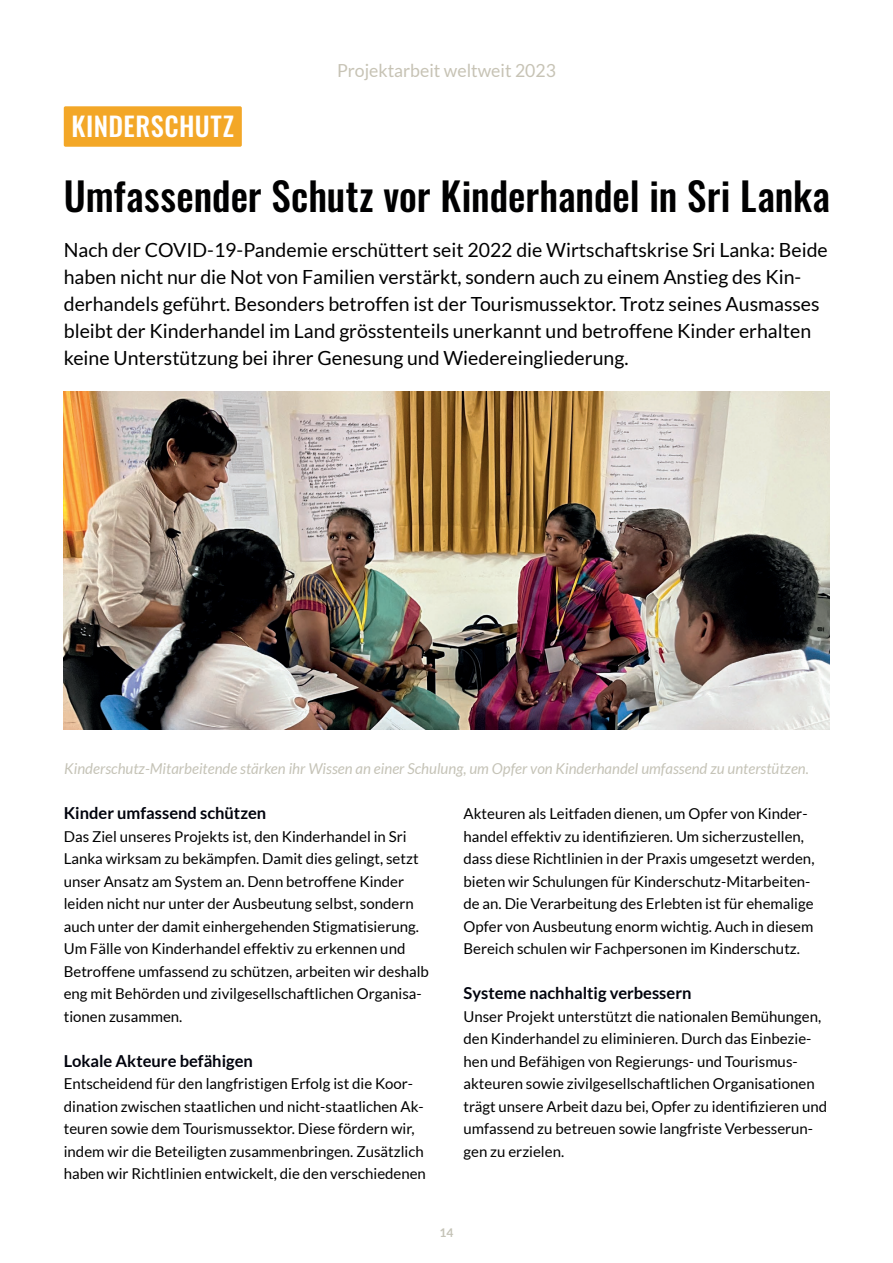
<style>
.page{position:relative;width:893px;height:1263px;background:#fff}
.page>*{position:absolute;margin:0;border:0;box-sizing:border-box;transform-origin:0 0}
.t1{font:39px "Oswald";color:#000001}
.t2{font:26.4px "Oswald";letter-spacing:.02em;color:#fff}
.t3{font:19.5px/27px "Lato";color:#000001}
.t4{font:18px "Lato";color:#c7c3b5}
.t5{font:700 16.5px "Lato";color:#00030d}
.t6{font:15px/22.5px "Lato";color:#000001}
.t7{font:italic 15px "Lato";color:#c5c3b7}
.t8{font:700 12px "Lato";color:#c5c3b7}
</style>
<div class="page">
<div style="left:64px;top:106px;width:178px;height:41px;background:#f3a727;border-radius:2px"></div>
<img style="left:64px;top:392px;width:765px;height:337px">
<h2 class="t2" style="left:71px;top:103px;width:164px">KINDERSCHUTZ</h2>
<p class="t4" style="left:337px;top:60px;width:220px">Projektarbeit weltweit 2023</p>
<h1 class="t1" style="left:64px;top:161px;width:768px">Umfassender Schutz vor Kinderhandel in Sri Lanka</h1>
<p class="t3" style="left:64px;top:236px;width:765px">Nach der COVID-19-Pandemie erschüttert seit 2022 die Wirtschaftskrise Sri Lanka: Beide haben nicht nur die Not von Familien verstärkt, sondern auch zu einem Anstieg des Kin&shy;derhandels geführt. Besonders betroffen ist der Tourismussektor. Trotz seines Ausmasses bleibt der Kinderhandel im Land grösstenteils unerkannt und betroffene Kinder erhalten keine Unterstützung bei ihrer Genesung und Wiedereingliederung.</p>
<p class="t7" style="left:64px;top:760px;width:746px">Kinderschutz-Mitarbeitende stärken ihr Wissen an einer Schulung, um Opfer von Kinderhandel umfassend zu unterstützen.</p>
<p class="t5" style="left:64px;top:804px;width:204px">Kinder umfassend schützen</p>
<p class="t6" style="left:64px;top:825px;width:367px">Das Ziel unseres Projekts ist, den Kinderhandel in Sri Lanka wirksam zu bekämpfen. Damit dies gelingt, setzt unser Ansatz am System an. Denn betroffene Kinder leiden nicht nur unter der Ausbeutung selbst, sondern auch unter der damit einhergehenden Stigmatisierung.<br>Um Fälle von Kinderhandel effektiv zu erkennen und Betroffene umfassend zu schützen, arbeiten wir deshalb eng mit Behörden und zivilgesellschaftlichen Organisa&shy;tionen zusammen.</p>
<p class="t5" style="left:64px;top:1051px;width:191px">Lokale Akteure befähigen</p>
<p class="t6" style="left:64px;top:1072px;width:364px">Entscheidend für den langfristigen Erfolg ist die Koor&shy;dination zwischen staatlichen und nicht-staatlichen Ak&shy;teuren sowie dem Tourismussektor. Diese fördern wir, indem wir die Beteiligten zusammenbringen. Zusätzlich haben wir Richtlinien entwickelt, die den verschiedenen</p>
<p class="t6" style="left:463px;top:802px;width:352px">Akteuren als Leitfaden dienen, um Opfer von Kinder&shy;handel effektiv zu identifizieren. Um sicherzustellen, dass diese Richtlinien in der Praxis umgesetzt werden, bieten wir Schulungen für Kinderschutz-Mitarbeiten&shy;de an. Die Verarbeitung des Erlebten ist für ehemalige Opfer von Ausbeutung enorm wichtig. Auch in diesem Bereich schulen wir Fachpersonen im Kinderschutz.</p>
<p class="t5" style="left:463px;top:984px;width:229px">Systeme nachhaltig verbessern</p>
<p class="t6" style="left:463px;top:1005px;width:365px">Unser Projekt unterstützt die nationalen Bemühungen, den Kinderhandel zu eliminieren. Durch das Einbezie&shy;hen und Befähigen von Regierungs- und Tourismus&shy;akteuren sowie zivilgesellschaftlichen Organisationen trägt unsere Arbeit dazu bei, Opfer zu identifizieren und umfassend zu betreuen sowie langfriste Verbesserun&shy;gen zu erzielen.</p>
<p class="t8" style="left:439px;top:1225px;width:15px">14</p>
</div>
